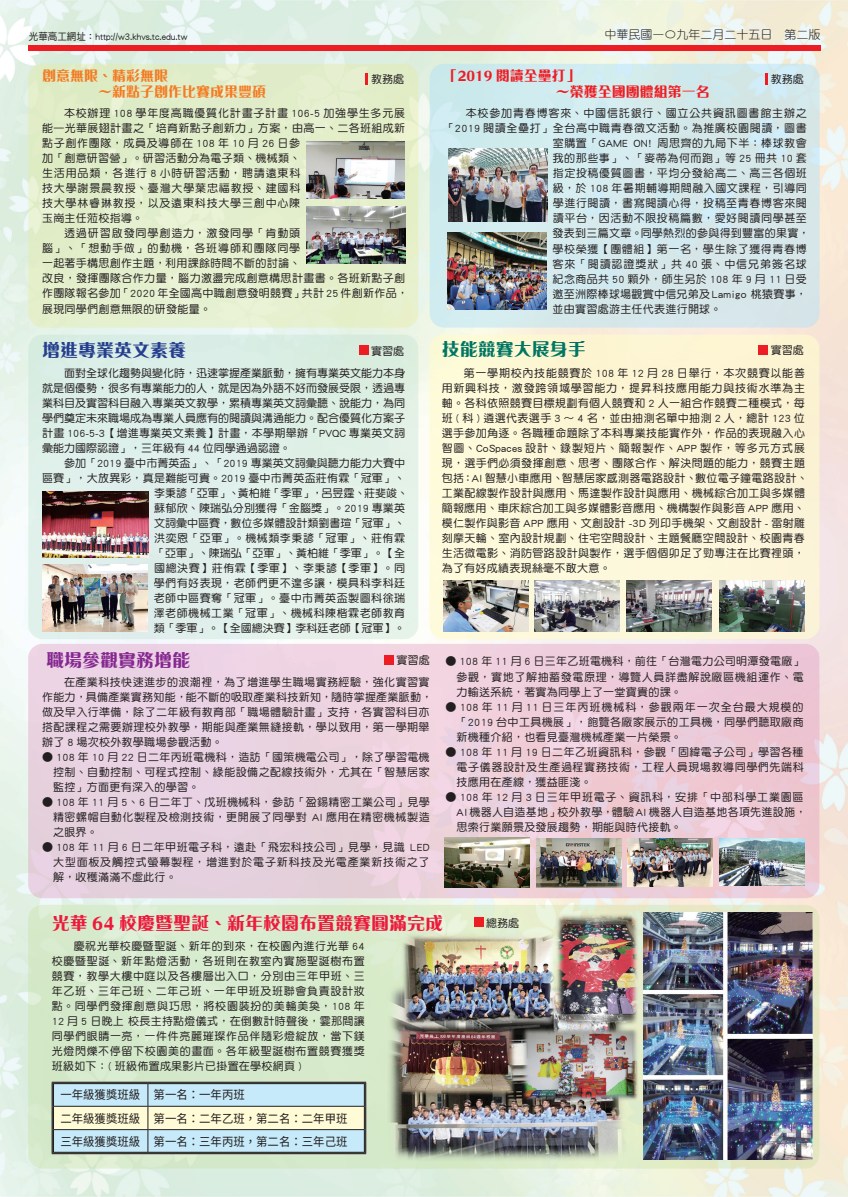
<style>
.page{position:relative;width:848px;height:1197px;background:#fff}
.page>*{position:absolute;margin:0;border:0;box-sizing:border-box;transform-origin:0 0}
.t1{font:800 18px "M Ellan HK";color:#ed1a3c}
.t2{font:800 18px "M Ellan HK";color:#253f8e}
.t3{font:800 18px "M Ellan HK";color:#007562}
.t4{font:800 18px "M Ellan HK";color:#852890}
.t5{font:800 14px/16px "M Ellan HK";color:#ee1d23}
.t6{font:800 14px/16px "M Ellan HK";color:#f47b21}
.t7{font:12px/23.3px "Noto Sans Mono CJ Ktc";color:#231f20;scale:.95 1}
.t8{font:12px "DF Yuan Lt HK BF";color:#231f20}
.t9{font:11px/15px "DF Yuan Std W5";letter-spacing:.035em;color:#231f20;text-align:justify}
.t10{font:11px "DF Yuan Std W5";letter-spacing:.055em;color:#231f20}
.t11{font:11px "DF Yuan Std W5";letter-spacing:.075em;color:#231f20}
.t12{font:11px "DF Yuan Std W5";letter-spacing:.07em;color:#231f20}
.t13{font:11px "DF Yuan Std W5";letter-spacing:.085em;color:#231f20}
.t14{font:11px "DF Yuan Std W5";letter-spacing:.065em;color:#231f20}
.t15{font:10px "DF Yuan Std W5";color:#231f20;scale:.95 1}
</style>
<div class="page">
<img style="left:0;top:0;width:847px;height:1196px">
<div style="left:28px;top:45px;width:792px;height:6px;background:#ee1d23"></div>
<div style="left:28px;top:64px;width:390px;height:263px;background:#e2eecb;border-radius:14px"></div>
<div style="left:429px;top:64px;width:390px;height:263px;background:#d5e9ec;border-radius:14px"></div>
<div style="left:28px;top:334px;width:390px;height:305px;background:#dff0ea;border-radius:14px"></div>
<div style="left:429px;top:334px;width:390px;height:305px;background:#fcf6d8;border-radius:14px"></div>
<div style="left:28px;top:643px;width:791px;height:255px;background:linear-gradient(to right,#e8d5e4,#eecad5);border-radius:14px"></div>
<svg style="left:28px;top:904px;width:791px;height:264px;fill:#d7ebcc"></svg>
<div style="left:473px;top:917px;width:10px;height:9px;background:#ee1d23"></div>
<hr style="left:52px;top:1081px;width:96px;height:1px;background:#231f20">
<hr style="left:148px;top:1081px;width:218px;height:1px;background:#231f20">
<svg style="left:52px;top:1082px;width:314px;height:71px"></svg>
<hr style="left:53px;top:1151px;width:95px;height:1px;background:#231f20">
<hr style="left:53px;top:1152px;width:95px;height:1px;background:#231f20">
<hr style="left:52px;top:1153px;width:96px;height:1px;background:#231f20">
<hr style="left:148px;top:1151px;width:216px;height:1px;background:#231f20">
<hr style="left:148px;top:1152px;width:217px;height:1px;background:#231f20">
<hr style="left:148px;top:1153px;width:218px;height:1px;background:#231f20">
<svg style="left:765px;top:73px;width:2px;height:11px"></svg>
<svg style="left:365px;top:73px;width:3px;height:11px"></svg>
<div style="left:359px;top:346px;width:9px;height:9px;background:#ee1d23"></div>
<div style="left:758px;top:345px;width:10px;height:9px;background:#ee1d23"></div>
<div style="left:384px;top:655px;width:10px;height:9px;background:#ee1d23"></div>
<img style="left:387px;top:983px;width:240px;height:178px">
<img style="left:306px;top:142px;width:98px;height:56px">
<img style="left:306px;top:206px;width:99px;height:57px">
<img style="left:449px;top:149px;width:98px;height:72px">
<img style="left:448px;top:233px;width:99px;height:76px">
<img style="left:42px;top:491px;width:107px;height:66px">
<img style="left:42px;top:564px;width:106px;height:67px">
<img style="left:627px;top:838px;width:85px;height:48px">
<img style="left:536px;top:838px;width:85px;height:49px">
<img style="left:444px;top:837px;width:85px;height:50px">
<img style="left:719px;top:838px;width:85px;height:47px">
<img style="left:443px;top:580px;width:86px;height:51px">
<img style="left:534px;top:580px;width:85px;height:51px">
<img style="left:626px;top:580px;width:85px;height:51px">
<img style="left:719px;top:580px;width:85px;height:51px">
<img style="left:644px;top:912px;width:168px;height:246px">
<img style="left:396px;top:1023px;width:120px;height:73px">
<img style="left:520px;top:1026px;width:119px;height:74px">
<img style="left:400px;top:932px;width:157px;height:94px">
<img style="left:554px;top:913px;width:85px;height:112px">
<p class="t15" style="left:29px;top:31px;width:168px">光華高工網址：http://w3.khvs.tc.edu.tw</p>
<p class="t8" style="left:604px;top:28px;width:217px">中華民國一〇九年二月二十五日　第二版</p>
<p class="t6" style="left:42px;top:67px;width:226px">創意無限、精彩無限<br>　　　　～新點子創作比賽成果豐碩</p>
<p class="t5" style="left:443px;top:67px;width:267px">「2019 閱讀全壘打」<br>　　　　　　　　～榮獲全國團體組第一名</p>
<p class="t9" style="left:371px;top:71px;width:34px">教務處</p>
<p class="t9" style="left:770px;top:71px;width:34px">教務處</p>
<p class="t12" style="left:64px;top:107px;width:342px">本校辦理 108 學年度高職優質化計畫子計畫 106-5 加強學生多元展</p>
<p class="t9" style="left:42px;top:121px;width:364px">能—光華展翅計畫之「培育新點子創新力」方案，由高一、二各班組成新</p>
<p class="t14" style="left:42px;top:137px;width:260px">點子創作團隊，成員及導師在 108 年 10 月 26 日參</p>
<p class="t9" style="left:42px;top:151px;width:260px">加「創意研習營」。研習活動分為電子類、機械類、</p>
<p class="t11" style="left:42px;top:167px;width:260px">生活用品類，各進行 8 小時研習活動，聘請遠東科</p>
<p class="t11" style="left:42px;top:182px;width:260px">技大學謝景晨教授、臺灣大學葉忠福教授、建國科</p>
<p class="t12" style="left:42px;top:197px;width:260px">技大學林睿琳教授，以及遠東科技大學三創中心陳</p>
<p class="t9" style="left:42px;top:211px;width:103px">玉崗主任蒞校指導。</p>
<p class="t13" style="left:64px;top:227px;width:238px">透過研習啟發同學創造力，激發同學「肯動頭</p>
<p class="t11" style="left:42px;top:242px;width:260px">腦」、「想動手做」的動機，各班導師和團隊同學</p>
<p class="t9" style="left:42px;top:256px;width:260px">一起著手構思創作主題，利用課餘時間不斷的討論、</p>
<p class="t9" style="left:42px;top:271px;width:364px">改良，發揮團隊合作力量，腦力激盪完成創意構思計畫書。各班新點子創</p>
<p class="t9" style="left:42px;top:286px;width:367px">作團隊報名參加「2020 年全國高中職創意發明競賽」共計 25 件創新作品，</p>
<p class="t9" style="left:42px;top:301px;width:170px">展現同學們創意無限的研發能量。</p>
<p class="t11" style="left:465px;top:107px;width:343px">本校參加青春博客來、中國信託銀行、國立公共資訊圖書館主辦之</p>
<p class="t10" style="left:443px;top:122px;width:364px">「2019 閱讀全壘打」全台高中職青春徵文活動。為推廣校園閱讀，圖書</p>
<p class="t9" style="left:553px;top:136px;width:255px">室購置「GAME ON! 周思齊的九局下半：棒球教會</p>
<p class="t9" style="left:553px;top:151px;width:255px">我的那些事」、「麥蒂為何而跑」等 25 冊共 10 套</p>
<p class="t10" style="left:553px;top:167px;width:256px">指定投稿優質圖書，平均分發給高二、高三各個班</p>
<p class="t9" style="left:553px;top:181px;width:256px">級，於 108 年暑期輔導期間融入國文課程，引導同</p>
<p class="t10" style="left:553px;top:197px;width:256px">學進行閱讀，書寫閱讀心得，投稿至青春博客來閱</p>
<p class="t10" style="left:553px;top:212px;width:256px">讀平台，因活動不限投稿篇數，愛好閱讀同學甚至</p>
<p class="t9" style="left:552px;top:226px;width:258px">發表到三篇文章。同學熱烈的參與得到豐富的果實，</p>
<p class="t10" style="left:552px;top:242px;width:256px">學校榮獲【團體組】第一名，學生除了獲得青春博</p>
<p class="t13" style="left:552px;top:257px;width:256px">客來「閱讀認證獎狀」共 40 張、中信兄弟簽名球</p>
<p class="t9" style="left:552px;top:271px;width:256px">紀念商品共 50 顆外，師生另於 108 年 9 月 11 日受</p>
<p class="t9" style="left:552px;top:286px;width:256px">邀至洲際棒球場觀賞中信兄弟及Lamigo 桃猿賽事，</p>
<p class="t9" style="left:552px;top:301px;width:170px">並由實習處游主任代表進行開球。</p>
<h1 class="t2" style="left:42px;top:337px;width:146px">增進專業英文素養</h1>
<h1 class="t3" style="left:442px;top:336px;width:145px">技能競賽大展身手</h1>
<p class="t9" style="left:371px;top:343px;width:34px">實習處</p>
<p class="t9" style="left:770px;top:342px;width:34px">實習處</p>
<p class="t9" style="left:42px;top:365px;width:365px;text-indent:22px">面對全球化趨勢與變化時，迅速掌握產業脈動，擁有專業英文能力本身就是個優勢，很多有專業能力的人，就是因為外語不好而發展受限，透過專業科目及實習科目融入專業英文教學，累積專業英文詞彙聽、說能力，為同學們奠定未來職場成為專業人員應有的閱讀與溝通能力。配合優質化方案子計畫 106-5-3【增進專業英文素養】計畫，本學期舉辦「PVQC 專業英文詞彙能力國際認證」，三年級有 44 位同學通過認證。</p>
<p class="t9" style="left:42px;top:455px;width:367px;text-align:right">參加「2019 臺中市菁英盃」、「2019 專業英文詞彙與聽力能力大賽中<br>區賽」，大放異彩，真是難能可貴。2019 臺中市菁英盃莊侑霖「冠軍」、李秉諺「亞軍」、黃柏維「季軍」，呂昱霆、莊斐竣、<br>蘇郁欣、陳瑞弘分別獲得「金腦獎」。2019 專業英<br>文詞彙中區賽，數位多媒體設計類劉書瑄「冠軍」、<br>洪奕恩「亞軍」。機械類李秉諺「冠軍」、莊侑霖<br>「亞軍」、陳瑞弘「亞軍」、黃柏維「季軍」。【全<br>國總決賽】莊侑霖【季軍】、李秉諺【季軍】。同<br>學們有好表現，老師們更不遑多讓，模具科李科廷<br>老師中區賽奪「冠軍」。臺中市菁英盃製圖科徐瑞<br>澤老師機械工業「冠軍」、機械科陳楷霖老師教育<br>類「季軍」。【全國總決賽】李科廷老師【冠軍】。</p>
<p class="t9" style="left:442px;top:365px;width:367px;text-align:left;text-indent:22px">第一學期校內技能競賽於 108 年 12 月 28 日舉行，本次競賽以能善用新興科技，激發跨領域學習能力，提昇科技應用能力與技術水準為主軸。各科依照競賽目標規劃有個人競賽和 2 人一組合作競賽二種模式，每班 ( 科 ) 遴選代表選手 3 ～ 4 名，並由抽測名單中抽測 2 人，總計 123 位選手參加角逐。各職種命題除了本科專業技能實作外，作品的表現融入心智圖、CoSpaces 設計、錄製短片、簡報製作、APP 製作，等多元方式展現，選手們必須發揮創意、思考、團隊合作、解決問題的能力，競賽主題包括：AI 智慧小車應用、智慧居家感測器電路設計、數位電子鐘電路設計、工業配線製作設計與應用、馬達製作設計與應用、機械綜合加工與多媒體簡報應用、車床綜合加工與多媒體影音應用、機構製作與影音 APP 應用、模仁製作與影音 APP 應用、文創設計 -3D 列印手機架、文創設計 - 雷射雕刻摩天輪、室內設計規劃、住宅空間設計、主題餐廳空間設計、校園青春生活微電影、消防管路設計與製作，選手個個卯足了勁專注在比賽裡頭，為了有好成績表現絲毫不敢大意。</p>
<h1 class="t4" style="left:46px;top:647px;width:146px">職場參觀實務增能</h1>
<p class="t9" style="left:396px;top:652px;width:34px">實習處</p>
<p class="t9" style="left:42px;top:674px;width:392px;text-align:left;text-indent:22px">在產業科技快速進步的浪潮裡，為了增進學生職場實務經驗，強化實習實作能力，具備產業實務知能，能不斷的吸取產業科技新知，隨時掌握產業脈動，做及早入行準備，除了二年級有教育部「職場體驗計畫」支持，各實習科目亦搭配課程之需要辦理校外教學，期能與產業無縫接軌，學以致用，第一學期舉辦了 8 場次校外教學職場參觀活動。</p>
<p class="t9" style="left:53px;top:749px;width:378px;text-indent:-11px">● 108 年 10 月 22 日二年丙班電機科，造訪「國策機電公司」，除了學習電機控制、自動控制、可程式控制、綠能設備之配線技術外，尤其在「智慧居家監控」方面更有深入的學習。</p>
<p class="t9" style="left:53px;top:794px;width:378px;text-indent:-11px">● 108 年 11 月 5、6 日二年丁、戊班機械科，參訪「盈錫精密工業公司」見學精密螺帽自動化製程及檢測技術，更開展了同學對 AI 應用在精密機械製造之眼界。</p>
<p class="t9" style="left:53px;top:839px;width:378px;text-indent:-11px">● 108 年 11 月 6 日二年甲班電子科，遠赴「飛宏科技公司」見學，見識 LED大型面板及觸控式螢幕製程，增進對於電子新科技及光電產業新技術之了解，收穫滿滿不虛此行。</p>
<p class="t9" style="left:456px;top:653px;width:348px;text-indent:-11px">● 108 年 11 月 6 日三年乙班電機科，前往「台灣電力公司明潭發電廠」參觀，實地了解抽蓄發電原理，導覽人員詳盡解說廠區機組運作、電力輸送系統，著實為同學上了一堂寶貴的課。</p>
<p class="t9" style="left:456px;top:698px;width:348px;text-indent:-11px">● 108 年 11 月 11 日三年丙班機械科，參觀兩年一次全台最大規模的「2019 台中工具機展」，飽覽各廠家展示的工具機，同學們聽取廠商新機種介紹，也看見臺灣機械產業一片榮景。</p>
<p class="t9" style="left:456px;top:743px;width:348px;text-indent:-11px">● 108 年 11 月 19 日二年乙班資訊科，參觀「固緯電子公司」學習各種電子儀器設計及生產過程實務技術，工程人員現場教導同學們先端科技應用在產線，獲益匪淺。</p>
<p class="t9" style="left:456px;top:788px;width:351px;text-align:left;text-indent:-11px">● 108 年 12 月 3 日三年甲班電子、資訊科，安排「中部科學工業園區<br>AI 機器人自造基地」校外教學，體驗 AI 機器人自造基地各項先進設施，思索行業願景及發展趨勢，期能與時代接軌。　</p>
<h1 class="t1" style="left:52px;top:909px;width:393px">光華 64 校慶暨聖誕、新年校園布置競賽圓滿完成</h1>
<p class="t9" style="left:486px;top:914px;width:34px">總務處</p>
<p class="t9" style="left:52px;top:938px;width:314px;text-indent:22px">慶祝光華校慶暨聖誕、新年的到來，在校園內進行光華 64校慶暨聖誕、新年點燈活動，各班則在教室內實施聖誕樹布置競賽，教學大樓中庭以及各樓層出入口，分別由三年甲班、三年乙班、三年己班、二年己班、一年甲班及班聯會負責設計妝點。同學們發揮創意與巧思，將校園裝扮的美輪美奐，108 年12 月 5 日晚上 校長主持點燈儀式，在倒數計時聲後，霎那間讓同學們眼睛一亮，一件件亮麗璀璨作品伴隨彩燈綻放，當下鎂光燈閃爍不停留下校園美的畫面。各年級聖誕樹布置競賽獲獎班級如下：( 班級佈置成果影片已掛置在學校網頁 )</p>
<p class="t7" style="left:60px;top:1083px;width:304px">一年級獲獎班級 第一名：一年丙班<br>二年級獲獎班級 第一名：二年乙班，第二名：二年甲班三年級獲獎班級 第一名：三年丙班，第二名：三年己班</p>
</div>
